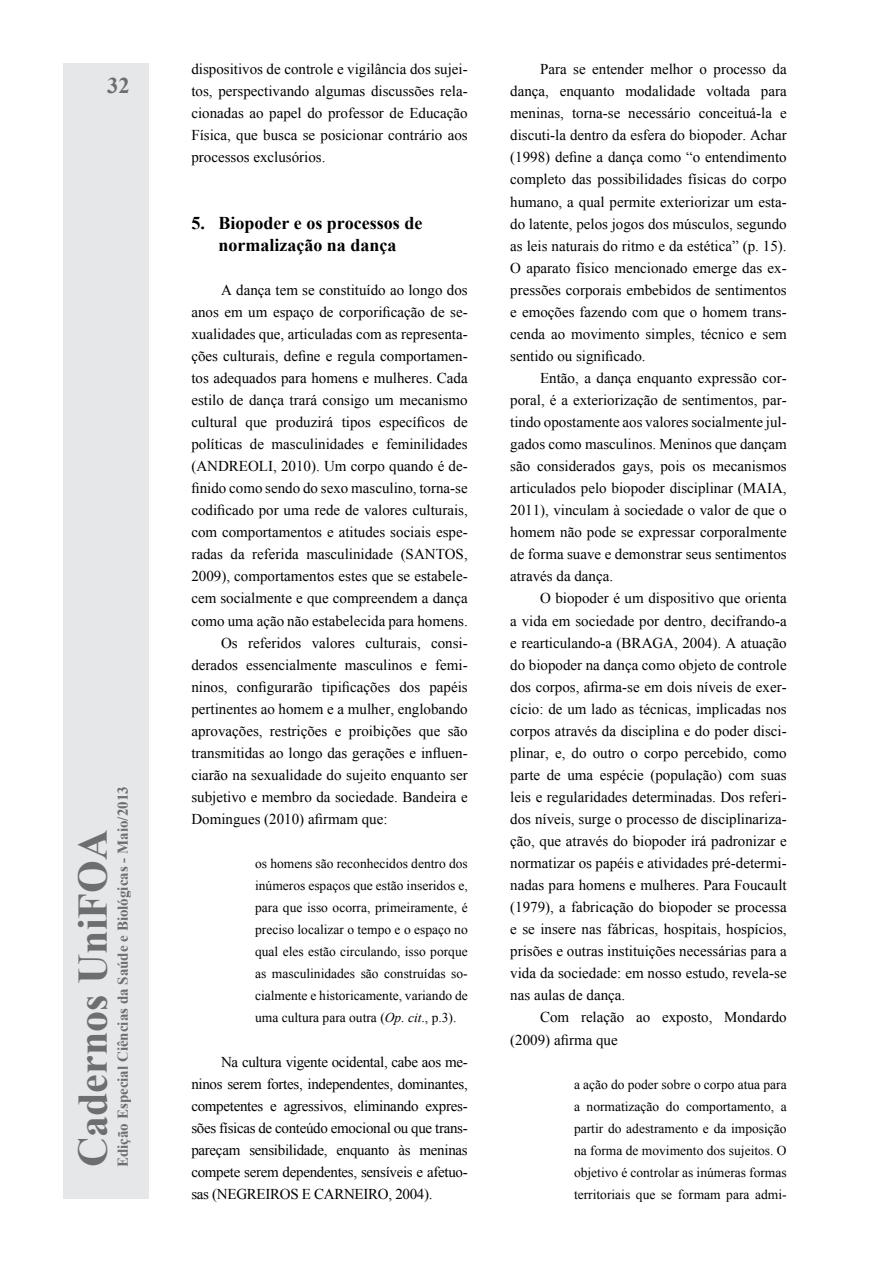
<style>
.page{position:relative;width:893px;height:1263px;background:#fff}
.page>*{position:absolute;margin:0;border:0;box-sizing:border-box;transform-origin:0 0}
.t1{font:700 42px "Times New Roman";color:#6d6e71}
.t2{font:700 22.5px "Times New Roman";color:#6d6e71}
.t3{font:700 18px/22px "Times New Roman";color:#000;text-align:center}
.t4{font:15px/22px "Times New Roman";color:#000;text-align:justify}
.t5{font:700 15px "Times New Roman";color:#6d6e71}
.t6{font:13.5px/22px "Times New Roman";color:#000;text-align:justify}
.s1{font-style:italic}
</style>
<div class="page">
<div style="left:64px;top:64px;width:85px;height:1135px;background:#e6e7e8"></div>
<h2 class="t2" style="left:107px;top:70px;width:24px">32</h2>
<h1 class="t1" style="left:64px;top:1167px;width:339px;rotate:-90deg">Cadernos UniFOA</h1>
<p class="t5" style="left:113px;top:1167px;width:382px;rotate:-90deg">Edição Especial Ciências da Saúde e Biológicas - Maio/2013</p>
<p class="t4" style="left:191px;top:58px;width:278px">dispositivos de controle e vigilância dos sujei&shy;tos, perspectivando algumas discussões rela&shy;cionadas ao papel do professor de Educação Física, que busca se posicionar contrário aos processos exclusórios.</p>
<p class="t3" style="left:191px;top:211px;width:232px">5. Biopoder e os processos de normalização na dança</p>
<p class="t4" style="left:221px;top:278px;width:248px">A dança tem se constituído ao longo dos</p>
<p class="t4" style="left:191px;top:300px;width:278px">anos em um espaço de corporificação de se-</p>
<p class="t4" style="left:191px;top:323px;width:278px">xualidades que, articuladas com as representa-</p>
<p class="t4" style="left:191px;top:345px;width:278px">ções culturais, define e regula comportamen-</p>
<p class="t4" style="left:191px;top:367px;width:278px">tos adequados para homens e mulheres. Cada</p>
<p class="t4" style="left:191px;top:389px;width:278px">estilo de dança trará consigo um mecanismo</p>
<p class="t4" style="left:191px;top:411px;width:278px">cultural que produzirá tipos específicos de</p>
<p class="t4" style="left:191px;top:433px;width:278px">políticas de masculinidades e feminilidades</p>
<p class="t4" style="left:191px;top:455px;width:278px">(ANDREOLI, 2010). Um corpo quando é de-</p>
<p class="t4" style="left:191px;top:477px;width:278px">finido como sendo do sexo masculino, torna-se</p>
<p class="t4" style="left:191px;top:499px;width:278px">codificado por uma rede de valores culturais,</p>
<p class="t4" style="left:191px;top:521px;width:278px">com comportamentos e atitudes sociais espe-</p>
<p class="t4" style="left:191px;top:543px;width:278px">radas da referida masculinidade (SANTOS,</p>
<p class="t4" style="left:191px;top:565px;width:278px">2009), comportamentos estes que se estabele-</p>
<p class="t4" style="left:191px;top:587px;width:278px">cem socialmente e que compreendem a dança</p>
<p class="t4" style="left:191px;top:609px;width:278px">como uma ação não estabelecida para homens.</p>
<p class="t4" style="left:221px;top:631px;width:248px">Os referidos valores culturais, consi-</p>
<p class="t4" style="left:191px;top:653px;width:278px">derados essencialmente masculinos e femi-</p>
<p class="t4" style="left:191px;top:675px;width:278px">ninos, configurarão tipificações dos papéis</p>
<p class="t4" style="left:191px;top:697px;width:278px">pertinentes ao homem e a mulher, englobando</p>
<p class="t4" style="left:191px;top:719px;width:278px">aprovações, restrições e proibições que são</p>
<p class="t4" style="left:191px;top:741px;width:278px">transmitidas ao longo das gerações e influen-</p>
<p class="t4" style="left:191px;top:764px;width:278px">ciarão na sexualidade do sujeito enquanto ser</p>
<p class="t4" style="left:191px;top:786px;width:278px">subjetivo e membro da sociedade. Bandeira e</p>
<p class="t4" style="left:191px;top:808px;width:198px">Domingues (2010) afirmam que:</p>
<p class="t6" style="left:255px;top:852px;width:214px">os homens são reconhecidos dentro dos inúmeros espaços que estão inseridos e, para que isso ocorra, primeiramente, é preciso localizar o tempo e o espaço no qual eles estão circulando, isso porque as masculinidades são construídas so&shy;cialmente e historicamente, variando de uma cultura para outra (<span class="s1">Op. cit</span>., p.3).</p>
<p class="t4" style="left:191px;top:1050px;width:278px;text-indent:30px">Na cultura vigente ocidental, cabe aos me&shy;ninos serem fortes, independentes, dominantes, competentes e agressivos, eliminando expres&shy;sões físicas de conteúdo emocional ou que trans&shy;pareçam sensibilidade, enquanto às meninas compete serem dependentes, sensíveis e afetuo&shy;sas (NEGREIROS E CARNEIRO, 2004).</p>
<p class="t4" style="left:510px;top:58px;width:278px;text-indent:30px">Para se entender melhor o processo da dança, enquanto modalidade voltada para meninas, torna-se necessário conceituá-la e discuti-la dentro da esfera do biopoder. Achar (1998) define a dança como “o entendimento completo das possibilidades físicas do corpo humano, a qual permite exteriorizar um esta&shy;do latente, pelos jogos dos músculos, segundo as leis naturais do ritmo e da estética” (p. 15).<br>O aparato físico mencionado emerge das ex&shy;pressões corporais embebidos de sentimentos e emoções fazendo com que o homem trans&shy;cenda ao movimento simples, técnico e sem sentido ou significado.</p>
<p class="t4" style="left:510px;top:367px;width:278px;text-indent:30px">Então, a dança enquanto expressão cor&shy;poral, é a exteriorização de sentimentos, par&shy;tindo opostamente aos valores socialmente jul&shy;gados como masculinos. Meninos que dançam são considerados gays, pois os mecanismos articulados pelo biopoder disciplinar (MAIA, 2011), vinculam à sociedade o valor de que o homem não pode se expressar corporalmente de forma suave e demonstrar seus sentimentos através da dança.</p>
<p class="t4" style="left:510px;top:587px;width:278px;text-indent:30px">O biopoder é um dispositivo que orienta a vida em sociedade por dentro, decifrando-a e rearticulando-a (BRAGA, 2004). A atuação do biopoder na dança como objeto de controle dos corpos, afirma-se em dois níveis de exer&shy;cício: de um lado as técnicas, implicadas nos corpos através da disciplina e do poder disci&shy;plinar, e, do outro o corpo percebido, como parte de uma espécie (população) com suas leis e regularidades determinadas. Dos referi&shy;dos níveis, surge o processo de disciplinariza&shy;ção, que através do biopoder irá padronizar e normatizar os papéis e atividades pré-determi&shy;nadas para homens e mulheres. Para Foucault (1979), a fabricação do biopoder se processa e se insere nas fábricas, hospitais, hospícios, prisões e outras instituições necessárias para a vida da sociedade: em nosso estudo, revela-se nas aulas de dança.</p>
<p class="t4" style="left:510px;top:1006px;width:278px;text-indent:30px">Com relação ao exposto, Mondardo (2009) afirma que</p>
<p class="t6" style="left:574px;top:1073px;width:214px">a ação do poder sobre o corpo atua para a normatização do comportamento, a partir do adestramento e da imposição na forma de movimento dos sujeitos. O objetivo é controlar as inúmeras formas territoriais que se formam para admi-</p>
</div>
